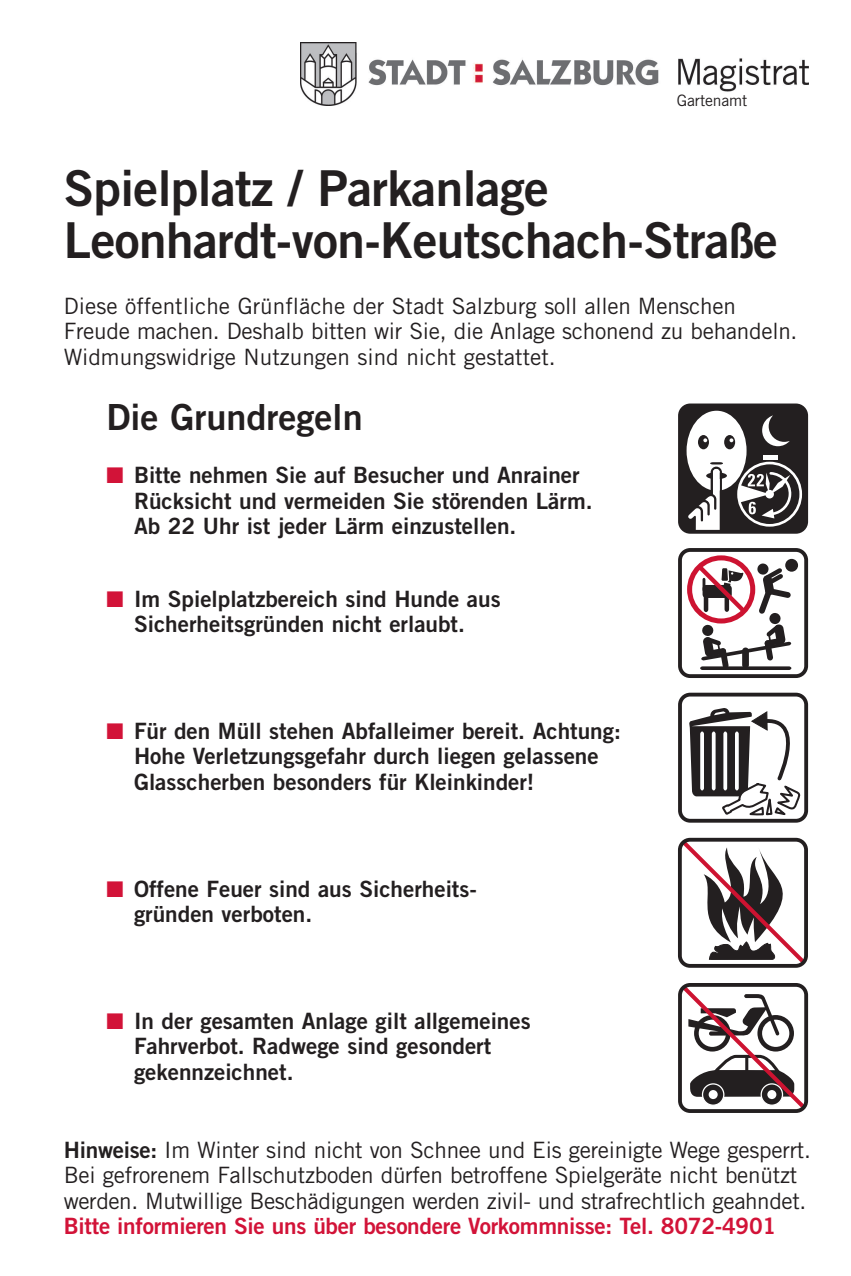
<style>
.page{position:relative;width:851px;height:1276px;background:#fff}
.page>*{position:absolute;margin:0;border:0;box-sizing:border-box;transform-origin:0 0}
.t1{font:49.5px/52.5px "Trade Gothic Bold Two";letter-spacing:-.01em;color:#231f20}
.t2{font:36px "Trade Gothic Bold Two";color:#231f20}
.t3{font:22.5px/25.5px "Trade Gothic Bold Two";color:#231f20}
.t4{font:22.5px/25.5px "Trade Gothic";letter-spacing:-.01em;color:#231f20}
.t5{font:22.5px "Trade Gothic Bold Two";letter-spacing:-.01em;color:#d21338}
.t6{font:15.75px "Trade Gothic";letter-spacing:-.01em;color:#231f20}
.s1{color:#d21338}
.s2{font-family:"Trade Gothic Bold Two"}
</style>
<div class="page">
<img style="left:300px;top:43px;width:508px;height:62px">
<div style="left:680px;top:405px;width:126px;height:127px;background:#231f20;border-radius:10px"></div>
<div style="left:686px;top:411px;width:60px;height:80px;background:#fff;border-radius:50%"></div>
<div style="left:763px;top:455px;width:14px;height:5px;background:#fff"></div>
<svg style="left:762px;top:415px;width:27px;height:31px"></svg>
<div style="left:706px;top:472px;width:20px;height:7px;background:#231f20;border-radius:50%"></div>
<div style="left:698px;top:435px;width:10px;height:14px;background:#231f20;border-radius:50%"></div>
<svg style="left:703px;top:438px;width:4px;height:4px"></svg>
<div style="left:724px;top:435px;width:11px;height:14px;background:#231f20;border-radius:50%"></div>
<svg style="left:729px;top:438px;width:4px;height:4px"></svg>
<svg style="left:687px;top:462px;width:35px;height:67px"></svg>
<div style="left:678px;top:403px;width:130px;height:131px;border:4px solid #231f20;border-radius:10px"></div>
<svg style="left:738px;top:463px;width:62px;height:62px"></svg>
<div style="left:678px;top:548px;width:130px;height:130px;border:4px solid #231f20;border-radius:10px"></div>
<div style="left:785px;top:559px;width:13px;height:13px;background:#231f20;border-radius:50%"></div>
<svg style="left:687px;top:555px;width:104px;height:115px"></svg>
<div style="left:678px;top:692px;width:130px;height:130px;border:4px solid #231f20;border-radius:10px"></div>
<svg style="left:689px;top:707px;width:119px;height:110px"></svg>
<svg style="left:686px;top:837px;width:122px;height:131px"></svg>
<svg style="left:682px;top:839px;width:123px;height:127px"></svg>
<div style="left:677px;top:838px;width:130px;height:129px;border:4px solid #231f20;border-radius:10px"></div>
<svg style="left:683px;top:988px;width:120px;height:120px"></svg>
<div style="left:678px;top:983px;width:130px;height:130px;border:4px solid #231f20;border-radius:10px"></div>
<p class="t6" style="left:676px;top:94px;width:72px">Gartenamt</p>
<h1 class="t1" style="left:64px;top:166px;width:715px">Spielplatz / Parkanlage<br>Leonhardt-von-Keutschach-Straße</h1>
<p class="t4" style="left:64px;top:295px;width:735px">Diese öffentliche Grünfläche der Stadt Salzburg soll allen Menschen<br>Freude machen. Deshalb bitten wir Sie, die Anlage schonend zu behandeln.<br>Widmungswidrige Nutzungen sind nicht gestattet.</p>
<h2 class="t2" style="left:106px;top:403px;width:258px">Die Grundregeln</h2>
<p class="t3" style="left:134px;top:464px;width:460px;text-indent:-28px"><span class="s1">■</span> Bitte nehmen Sie auf Besucher und Anrainer<br>Rücksicht und vermeiden Sie störenden Lärm.<br>Ab 22 Uhr ist jeder Lärm einzustellen.</p>
<p class="t3" style="left:106px;top:588px;width:396px;text-align:center"><span class="s1">■</span> Im Spielplatzbereich sind Hunde aus<br>Sicherheitsgründen nicht erlaubt.</p>
<p class="t3" style="left:134px;top:720px;width:488px;text-indent:-28px"><span class="s1">■</span> Für den Müll stehen Abfalleimer bereit. Achtung:<br>Hohe Verletzungsgefahr durch liegen gelassene<br>Glasscherben besonders für Kleinkinder!</p>
<p class="t3" style="left:134px;top:878px;width:344px;text-indent:-28px"><span class="s1">■</span> Offene Feuer sind aus Sicherheits&shy;gründen verboten.</p>
<p class="t3" style="left:134px;top:1010px;width:398px;text-indent:-28px"><span class="s1">■</span> In der gesamten Anlage gilt allgemeines<br>Fahrverbot. Radwege sind gesondert gekennzeichnet.</p>
<p class="t4" style="left:64px;top:1139px;width:748px"><span class="s2">Hinweise:</span> Im Winter sind nicht von Schnee und Eis gereinigte Wege gesperrt.<br>Bei gefrorenem Fallschutzboden dürfen betroffene Spielgeräte nicht benützt werden. Mutwillige Beschädigungen werden zivil- und strafrechtlich geahndet.</p>
<p class="t5" style="left:64px;top:1218px;width:713px">Bitte informieren Sie uns über besondere Vorkommnisse: Tel. 8072-4901</p>
</div>
